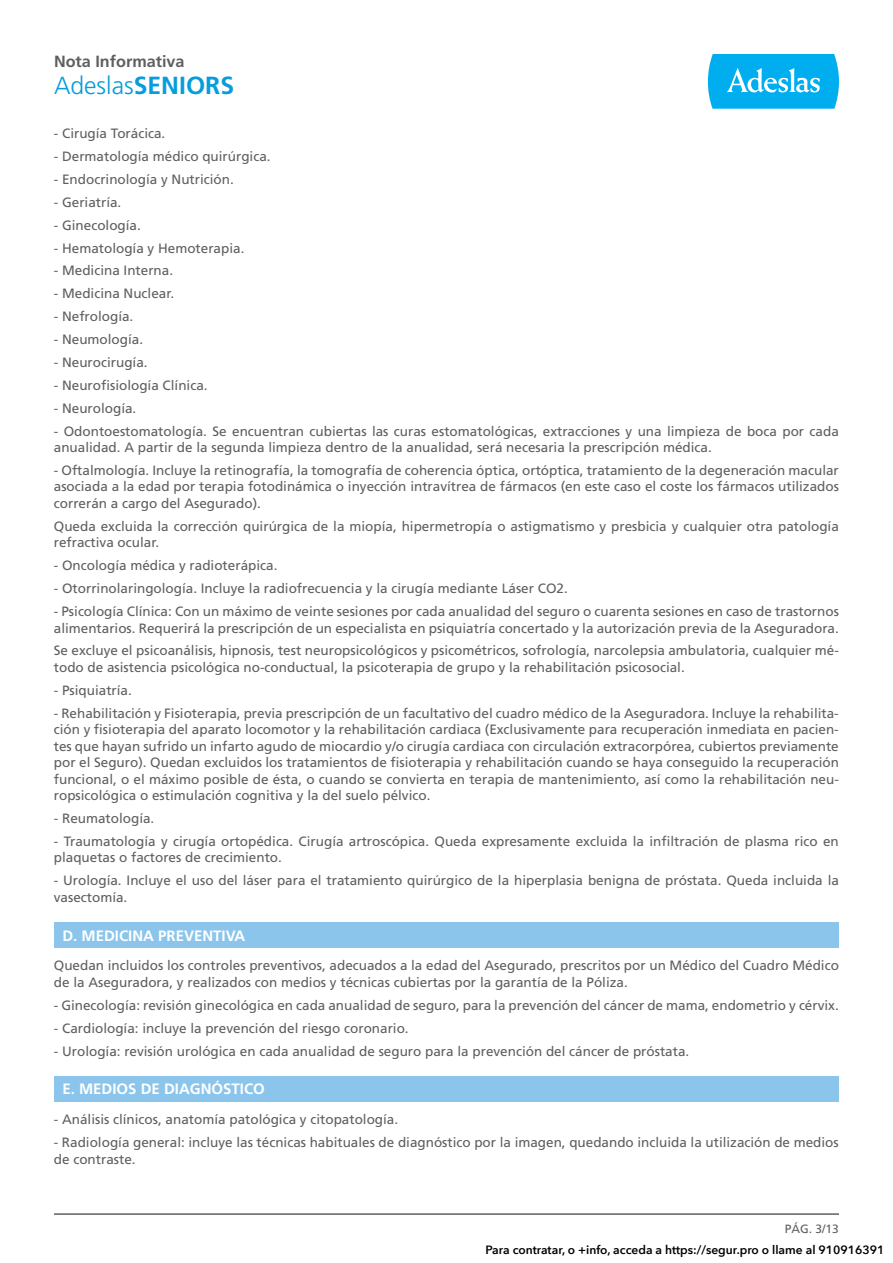
<style>
.page{position:relative;width:893px;height:1263px;background:#fff}
.page>*{position:absolute;margin:0;border:0;box-sizing:border-box;transform-origin:0 0}
.t1{font:300 24.75px "Frutiger";color:#069ddc}
.t2{font:700 16.2px "Frutiger";color:#5f5f62}
.t3{font:700 15px "Frutiger";color:#fff}
.t4{font:13.5px/16.5px "Frutiger";color:#5f5f62}
.t5{font:600 12px "Avenir Next";color:#000}
.t6{font:12px "Frutiger";color:#5f5f62}
.s1{font-weight:700}
</style>
<div class="page">
<div style="left:54px;top:922px;width:785px;height:25px;background:#8bc5eb"></div>
<div style="left:54px;top:1076px;width:785px;height:25px;background:#8bc5eb"></div>
<hr style="left:54px;top:1213px;width:785px;height:2px;background:#5f5f62">
<svg style="left:708px;top:54px;width:131px;height:55px;background:#20b8f0"></svg>
<p class="t2" style="left:54px;top:51px;width:132px">Nota Informativa</p>
<h1 class="t1" style="left:54px;top:71px;width:182px">Adeslas<span class="s1">SENIORS</span></h1>
<p class="t4" style="left:54px;top:125px;width:113px">- Cirugía Torácica.</p>
<p class="t4" style="left:54px;top:148px;width:218px">- Dermatología médico quirúrgica.</p>
<p class="t4" style="left:54px;top:171px;width:182px">- Endocrinología y Nutrición.</p>
<p class="t4" style="left:54px;top:194px;width:69px">- Geriatría.</p>
<p class="t4" style="left:54px;top:217px;width:89px">- Ginecología.</p>
<p class="t4" style="left:54px;top:239px;width:192px">- Hematología y Hemoterapia.</p>
<p class="t4" style="left:54px;top:262px;width:121px">- Medicina Interna.</p>
<p class="t4" style="left:54px;top:285px;width:122px">- Medicina Nuclear.</p>
<p class="t4" style="left:54px;top:308px;width:81px">- Nefrología.</p>
<p class="t4" style="left:54px;top:331px;width:91px">- Neumología.</p>
<p class="t4" style="left:54px;top:354px;width:95px">- Neurocirugía.</p>
<p class="t4" style="left:54px;top:377px;width:155px">- Neurofisiología Clínica.</p>
<p class="t4" style="left:54px;top:400px;width:84px">- Neurología.</p>
<p class="t4" style="left:54px;top:422px;width:786px">- Odontoestomatología. Se encuentran cubiertas las curas estomatológicas, extracciones y una limpieza de boca por cada anualidad. A partir de la segunda limpieza dentro de la anualidad, será necesaria la prescripción médica.</p>
<p class="t4" style="left:54px;top:462px;width:787px;text-align:justify">- Oftalmología. Incluye la retinografía, la tomografía de coherencia óptica, ortóptica, tratamiento de la degeneración macular asociada a la edad por terapia fotodinámica o inyección intravítrea de fármacos (en este caso el coste los fármacos utilizados correrán a cargo del Asegurado).</p>
<p class="t4" style="left:54px;top:518px;width:786px">Queda excluida la corrección quirúrgica de la miopía, hipermetropía o astigmatismo y presbicia y cualquier otra patología refractiva ocular.</p>
<p class="t4" style="left:54px;top:557px;width:225px">- Oncología médica y radioterápica.</p>
<p class="t4" style="left:54px;top:580px;width:515px">- Otorrinolaringología. Incluye la radiofrecuencia y la cirugía mediante Láser CO2.</p>
<p class="t4" style="left:54px;top:603px;width:787px">- Psicología Clínica: Con un máximo de veinte sesiones por cada anualidad del seguro o cuarenta sesiones en caso de trastornos alimentarios. Requerirá la prescripción de un especialista en psiquiatría concertado y la autorización previa de la Aseguradora.</p>
<p class="t4" style="left:54px;top:642px;width:786px">Se excluye el psicoanálisis, hipnosis, test neuropsicológicos y psicométricos, sofrología, narcolepsia ambulatoria, cualquier mé&shy;todo de asistencia psicológica no-conductual, la psicoterapia de grupo y la rehabilitación psicosocial.</p>
<p class="t4" style="left:54px;top:682px;width:80px">- Psiquiatría.</p>
<p class="t4" style="left:54px;top:705px;width:786px;text-align:justify">- Rehabilitación y Fisioterapia, previa prescripción de un facultativo del cuadro médico de la Aseguradora. Incluye la rehabilita&shy;ción y fisioterapia del aparato locomotor y la rehabilitación cardiaca (Exclusivamente para recuperación inmediata en pacien&shy;tes que hayan sufrido un infarto agudo de miocardio y/o cirugía cardiaca con circulación extracorpórea, cubiertos previamente por el Seguro). Quedan excluidos los tratamientos de fisioterapia y rehabilitación cuando se haya conseguido la recuperación funcional, o el máximo posible de ésta, o cuando se convierta en terapia de mantenimiento, así como la rehabilitación neu&shy;ropsicológica o estimulación cognitiva y la del suelo pélvico.</p>
<p class="t4" style="left:54px;top:810px;width:102px">- Reumatología.</p>
<p class="t4" style="left:54px;top:833px;width:786px">- Traumatología y cirugía ortopédica. Cirugía artroscópica. Queda expresamente excluida la infiltración de plasma rico en plaquetas o factores de crecimiento.</p>
<p class="t4" style="left:54px;top:872px;width:787px">- Urología. Incluye el uso del láser para el tratamiento quirúrgico de la hiperplasia benigna de próstata. Queda incluida la vasectomía.</p>
<p class="t3" style="left:62px;top:926px;width:185px">D. MEDICINA PREVENTIVA</p>
<p class="t4" style="left:54px;top:957px;width:786px">Quedan incluidos los controles preventivos, adecuados a la edad del Asegurado, prescritos por un Médico del Cuadro Médico de la Aseguradora, y realizados con medios y técnicas cubiertas por la garantía de la Póliza.</p>
<p class="t4" style="left:54px;top:997px;width:786px">- Ginecología: revisión ginecológica en cada anualidad de seguro, para la prevención del cáncer de mama, endometrio y cérvix.</p>
<p class="t4" style="left:54px;top:1019px;width:356px">- Cardiología: incluye la prevención del riesgo coronario.</p>
<p class="t4" style="left:54px;top:1042px;width:637px">- Urología: revisión urológica en cada anualidad de seguro para la prevención del cáncer de próstata.</p>
<p class="t3" style="left:62px;top:1080px;width:204px">E. MEDIOS DE DIAGNÓSTICO</p>
<p class="t4" style="left:54px;top:1111px;width:346px">- Análisis clínicos, anatomía patológica y citopatología.</p>
<p class="t4" style="left:54px;top:1134px;width:786px">- Radiología general: incluye las técnicas habituales de diagnóstico por la imagen, quedando incluida la utilización de medios de contraste.</p>
<p class="t6" style="left:785px;top:1221px;width:56px">PÁG. 3/13</p>
<p class="t5" style="left:486px;top:1242px;width:400px">Para contratar, o +info, acceda a https://segur.pro o llame al 910916391</p>
</div>
